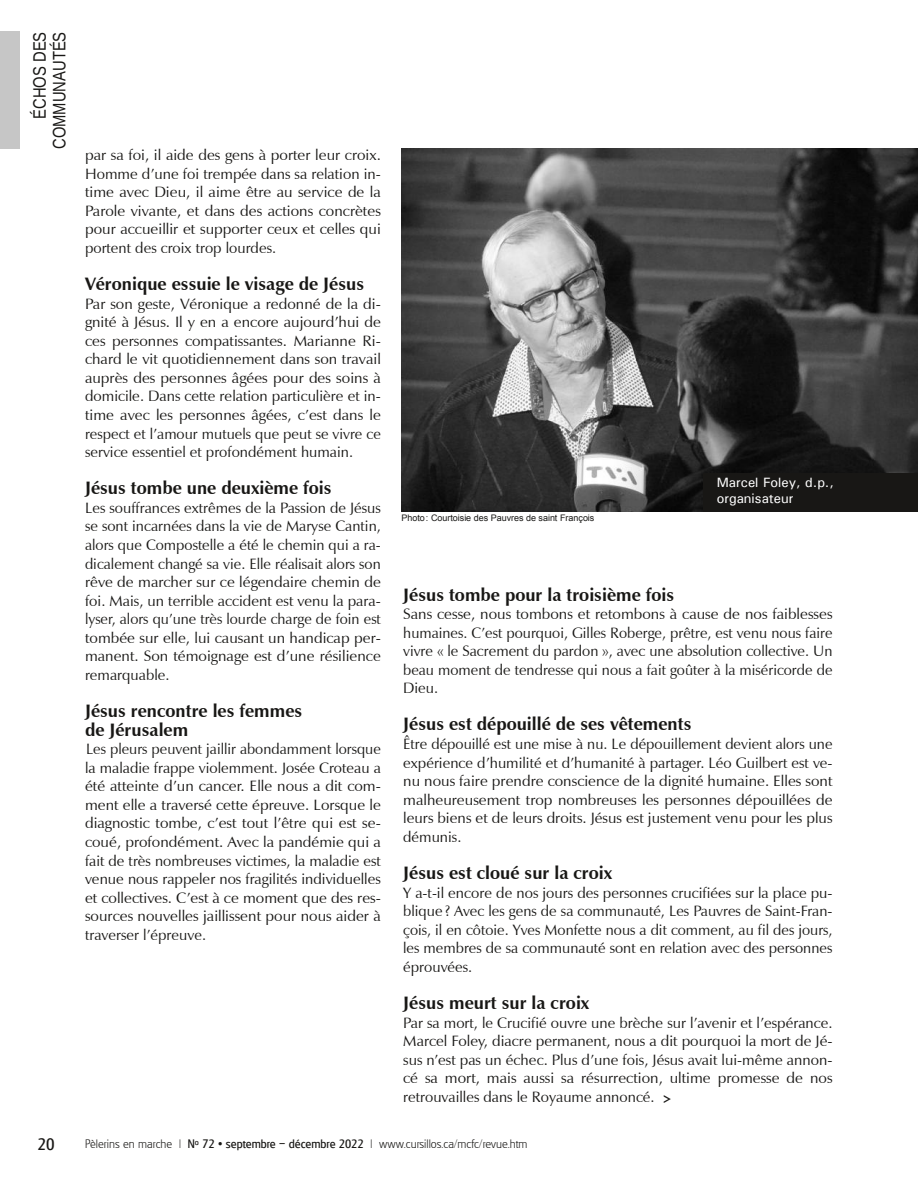
<style>
.page{position:relative;width:918px;height:1188px;background:#fff}
.page>*{position:absolute;margin:0;border:0;box-sizing:border-box;transform-origin:0 0}
.t1{font:700 18px/18.6px "Zapf Humanist 601 BT";color:#181715}
.t2{font:18px/19.5px "Liberation Sans Narrow";color:#181715;text-align:right}
.t3{font:16.5px "Goudita Sans SF";color:#181715}
.t4{font:15px/18.6px "Zapf Humanist 601 BT";letter-spacing:.005em;color:#181715;text-align:justify}
.t5{font:500 13.5px/15.8px "Univers";color:#fff}
.t6{font:12px "Goudita Sans Light SF";color:#181715}
.t7{font:9px "Arial";letter-spacing:-.005em;color:#181715}
.s1{font-family:"Goudita Sans SF"}
</style>
<div class="page">
<img style="left:401px;top:149px;width:517px;height:363px">
<div style="left:0;top:32px;width:20px;height:117px;background:#c6c6c6"></div>
<div style="left:704px;top:473px;width:214px;height:38px;background:#181715"></div>
<p class="t2" style="left:30px;top:149px;width:119px;rotate:-90deg">ÉCHOS DES<br>COMMUNAUTÉS</p>
<p class="t3" style="left:38px;top:1134px;width:19px">20</p>
<p class="t4" style="left:85px;top:146px;width:297px">par sa foi, il aide des gens à porter leur croix.<br>Homme d’une foi trempée dans sa relation in&shy;time avec Dieu, il aime être au service de la Parole vivante, et dans des actions concrètes pour accueillir et supporter ceux et celles qui portent des croix trop lourdes.</p>
<p class="t1" style="left:85px;top:275px;width:281px">Véronique essuie le visage de Jésus</p>
<p class="t4" style="left:85px;top:294px;width:297px">Par son geste, Véronique a redonné de la di&shy;gnité à Jésus. Il y en a encore aujourd’hui de ces personnes compatissantes. Marianne Ri&shy;chard le vit quotidiennement dans son travail auprès des personnes âgées pour des soins à domicile. Dans cette relation particulière et in&shy;time avec les personnes âgées, c’est dans le respect et l’amour mutuels que peut se vivre ce service essentiel et profondément humain.</p>
<p class="t1" style="left:85px;top:479px;width:248px">Jésus tombe une deuxième fois</p>
<p class="t4" style="left:85px;top:498px;width:297px">Les souffrances extrêmes de la Passion de Jésus se sont incarnées dans la vie de Maryse Cantin, alors que Compostelle a été le chemin qui a ra&shy;dicalement changé sa vie. Elle réalisait alors son rêve de marcher sur ce légendaire chemin de foi. Mais, un terrible accident est venu la para&shy;lyser, alors qu’une très lourde charge de foin est tombée sur elle, lui causant un handicap per&shy;manent. Son témoignage est d’une résilience remarquable.</p>
<p class="t1" style="left:85px;top:702px;width:219px">Jésus rencontre les femmes de Jérusalem</p>
<p class="t4" style="left:85px;top:740px;width:297px">Les pleurs peuvent jaillir abondamment lorsque la maladie frappe violemment. Josée Croteau a été atteinte d’un cancer. Elle nous a dit com&shy;ment elle a traversé cette épreuve. Lorsque le diagnostic tombe, c’est tout l’être qui est se&shy;coué, profondément. Avec la pandémie qui a fait de très nombreuses victimes, la maladie est venue nous rappeler nos fragilités individuelles et collectives. C’est à ce moment que des res&shy;sources nouvelles jaillissent pour nous aider à traverser l’épreuve.</p>
<p class="t7" style="left:401px;top:513px;width:194px">Photo: Courtoisie des Pauvres de saint François</p>
<p class="t5" style="left:717px;top:474px;width:119px">Marcel Foley, d.p., organisateur</p>
<p class="t1" style="left:403px;top:585px;width:273px">Jésus tombe pour la troisième fois</p>
<p class="t4" style="left:403px;top:605px;width:431px">Sans cesse, nous tombons et retombons à cause de nos faiblesses humaines. C’est pourquoi, Gilles Roberge, prêtre, est venu nous faire vivre « le Sacrement du pardon », avec une absolution collective. Un beau moment de tendresse qui nous a fait goûter à la miséricorde de Dieu.</p>
<p class="t1" style="left:403px;top:715px;width:290px">Jésus est dépouillé de ses vêtements</p>
<p class="t4" style="left:403px;top:735px;width:431px">Être dépouillé est une mise à nu. Le dépouillement devient alors une expérience d’humilité et d’humanité à partager. Léo Guilbert est ve&shy;nu nous faire prendre conscience de la dignité humaine. Elles sont malheureusement trop nombreuses les personnes dépouillées de leurs biens et de leurs droits. Jésus est justement venu pour les plus démunis.</p>
<p class="t1" style="left:403px;top:864px;width:210px">Jésus est cloué sur la croix</p>
<p class="t4" style="left:403px;top:883px;width:431px">Y a-t-il encore de nos jours des personnes crucifiées sur la place pu&shy;blique? Avec les gens de sa communauté, Les Pauvres de Saint-Fran&shy;çois, il en côtoie. Yves Monfette nous a dit comment, au fil des jours, les membres de sa communauté sont en relation avec des personnes éprouvées.</p>
<p class="t1" style="left:403px;top:994px;width:188px">Jésus meurt sur la croix</p>
<p class="t4" style="left:403px;top:1013px;width:431px">Par sa mort, le Crucifié ouvre une brèche sur l’avenir et l’espérance.<br>Marcel Foley, diacre permanent, nous a dit pourquoi la mort de Jé&shy;sus n’est pas un échec. Plus d’une fois, Jésus avait lui-même annon&shy;cé sa mort, mais aussi sa résurrection, ultime promesse de nos retrouvailles dans le Royaume annoncé.</p>
<p class="t3" style="left:663px;top:1090px;width:10px">&gt;</p>
<p class="t6" style="left:85px;top:1137px;width:444px">Pèlerins en marche | <span class="s1">N</span><sup>o</sup> <span class="s1">72 • septembre – décembre 2022</span> | www.cursillos.ca/mcfc/revue.htm</p>
</div>
